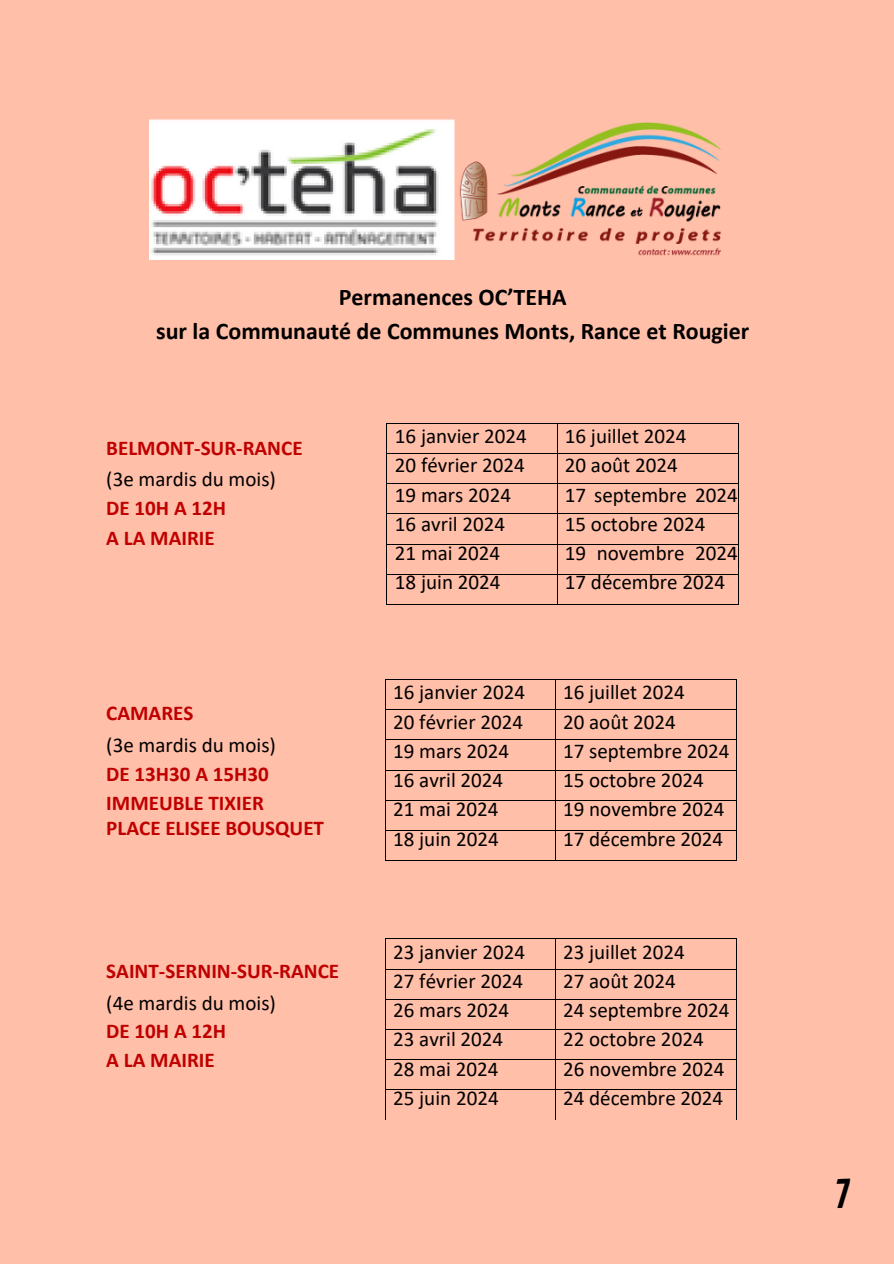
<style>
.page{position:relative;width:894px;height:1264px;background:#fff}
.page>*{position:absolute;margin:0;border:0;box-sizing:border-box;transform-origin:0 0}
.t1{font:37.5px "Contrail One";color:#000}
.t2{font:700 24px/33.8px "Calibri";color:#000;text-align:center}
.t3{font:21px/29.2px "Calibri";color:#000}
.t4{font:700 21px "Calibri";color:#c00000}
</style>
<div class="page">
<div style="left:0;top:0;width:893px;height:1263px;background:#ffbfa9"></div>
<img style="left:150px;top:119px;width:571px;height:140px">
<hr style="left:385px;top:679px;width:169px;height:1px;background:#000">
<hr style="left:555px;top:679px;width:180px;height:1px;background:#000">
<hr style="left:384px;top:679px;width:1px;height:30px;background:#000">
<hr style="left:554px;top:679px;width:1px;height:30px;background:#000">
<hr style="left:735px;top:679px;width:1px;height:30px;background:#000">
<hr style="left:385px;top:709px;width:169px;height:1px;background:#000">
<hr style="left:555px;top:709px;width:180px;height:1px;background:#000">
<hr style="left:385px;top:739px;width:169px;height:1px;background:#000">
<hr style="left:555px;top:739px;width:180px;height:1px;background:#000">
<hr style="left:385px;top:769px;width:169px;height:1px;background:#000">
<hr style="left:555px;top:769px;width:180px;height:1px;background:#000">
<hr style="left:385px;top:799px;width:169px;height:1px;background:#000">
<hr style="left:555px;top:799px;width:180px;height:1px;background:#000">
<hr style="left:384px;top:800px;width:1px;height:30px;background:#000">
<hr style="left:554px;top:800px;width:1px;height:30px;background:#000">
<hr style="left:735px;top:800px;width:1px;height:30px;background:#000">
<hr style="left:385px;top:830px;width:169px;height:1px;background:#000">
<hr style="left:555px;top:830px;width:180px;height:1px;background:#000">
<hr style="left:384px;top:830px;width:1px;height:30px;background:#000">
<hr style="left:385px;top:860px;width:169px;height:1px;background:#000">
<hr style="left:554px;top:830px;width:1px;height:30px;background:#000">
<hr style="left:555px;top:860px;width:180px;height:1px;background:#000">
<hr style="left:735px;top:830px;width:1px;height:30px;background:#000">
<hr style="left:385px;top:938px;width:169px;height:1px;background:#000">
<hr style="left:555px;top:938px;width:180px;height:1px;background:#000">
<hr style="left:385px;top:968px;width:169px;height:1px;background:#000">
<hr style="left:555px;top:968px;width:180px;height:1px;background:#000">
<hr style="left:385px;top:998px;width:169px;height:1px;background:#000">
<hr style="left:555px;top:998px;width:180px;height:1px;background:#000">
<hr style="left:385px;top:1028px;width:169px;height:1px;background:#000">
<hr style="left:555px;top:1028px;width:180px;height:1px;background:#000">
<hr style="left:384px;top:1029px;width:1px;height:30px;background:#000">
<hr style="left:554px;top:1029px;width:1px;height:30px;background:#000">
<hr style="left:735px;top:1029px;width:1px;height:30px;background:#000">
<hr style="left:385px;top:1059px;width:169px;height:1px;background:#000">
<hr style="left:555px;top:1059px;width:180px;height:1px;background:#000">
<hr style="left:384px;top:1059px;width:1px;height:30px;background:#000">
<hr style="left:554px;top:1059px;width:1px;height:30px;background:#000">
<hr style="left:735px;top:1059px;width:1px;height:30px;background:#000">
<hr style="left:385px;top:1089px;width:169px;height:1px;background:#000">
<hr style="left:555px;top:1089px;width:180px;height:1px;background:#000">
<hr style="left:385px;top:1119px;width:169px;height:1px;background:#000">
<hr style="left:555px;top:1119px;width:180px;height:1px;background:#000">
<hr style="left:387px;top:423px;width:169px;height:1px;background:#000">
<hr style="left:557px;top:423px;width:180px;height:1px;background:#000">
<hr style="left:386px;top:423px;width:1px;height:30px;background:#000">
<hr style="left:556px;top:423px;width:1px;height:30px;background:#000">
<hr style="left:737px;top:423px;width:1px;height:30px;background:#000">
<hr style="left:387px;top:453px;width:169px;height:1px;background:#000">
<hr style="left:557px;top:453px;width:180px;height:1px;background:#000">
<hr style="left:387px;top:483px;width:169px;height:1px;background:#000">
<hr style="left:557px;top:483px;width:180px;height:1px;background:#000">
<hr style="left:387px;top:513px;width:169px;height:1px;background:#000">
<hr style="left:557px;top:513px;width:180px;height:1px;background:#000">
<svg style="left:386px;top:453px;width:1px;height:91px"></svg>
<hr style="left:387px;top:543px;width:169px;height:1px;background:#000">
<hr style="left:557px;top:543px;width:180px;height:1px;background:#000">
<hr style="left:386px;top:544px;width:1px;height:30px;background:#000">
<hr style="left:556px;top:544px;width:1px;height:30px;background:#000">
<hr style="left:737px;top:544px;width:1px;height:30px;background:#000">
<hr style="left:387px;top:574px;width:169px;height:1px;background:#000">
<hr style="left:557px;top:574px;width:180px;height:1px;background:#000">
<hr style="left:386px;top:574px;width:1px;height:30px;background:#000">
<hr style="left:387px;top:604px;width:169px;height:1px;background:#000">
<hr style="left:556px;top:574px;width:1px;height:30px;background:#000">
<hr style="left:557px;top:604px;width:180px;height:1px;background:#000">
<hr style="left:737px;top:574px;width:1px;height:30px;background:#000">
<p class="t2" style="left:156px;top:282px;width:594px">Permanences OC’TEHA<br>sur la Communauté de Communes Monts, Rance et Rougier</p>
<p class="t4" style="left:106px;top:439px;width:198px">BELMONT-SUR-RANCE</p>
<p class="t3" style="left:106px;top:466px;width:171px">(3e mardis du mois)</p>
<p class="t4" style="left:106px;top:499px;width:121px">DE 10H A 12H</p>
<p class="t4" style="left:106px;top:529px;width:110px">A LA MAIRIE</p>
<p class="t4" style="left:106px;top:704px;width:89px">CAMARES</p>
<p class="t3" style="left:106px;top:731px;width:171px">(3e mardis du mois)</p>
<p class="t4" style="left:106px;top:765px;width:164px">DE 13H30 A 15H30</p>
<p class="t4" style="left:106px;top:794px;width:159px">IMMEUBLE TIXIER</p>
<p class="t4" style="left:106px;top:819px;width:219px">PLACE ELISEE BOUSQUET</p>
<p class="t4" style="left:106px;top:962px;width:234px">SAINT-SERNIN-SUR-RANCE</p>
<p class="t3" style="left:106px;top:989px;width:171px">(4e mardis du mois)</p>
<p class="t4" style="left:106px;top:1021px;width:121px">DE 10H A 12H</p>
<p class="t4" style="left:106px;top:1051px;width:110px">A LA MAIRIE</p>
<p class="t3" style="left:395px;top:423px;width:133px">16 janvier 2024<br>20 février 2024<br>19 mars 2024<br>16 avril 2024<br>21 mai 2024<br>18 juin 2024</p>
<p class="t3" style="left:393px;top:679px;width:133px">16 janvier 2024<br>20 février 2024<br>19 mars 2024<br>16 avril 2024<br>21 mai 2024<br>18 juin 2024</p>
<p class="t3" style="left:393px;top:938px;width:133px">23 janvier 2024<br>27 février 2024<br>26 mars 2024<br>23 avril 2024<br>28 mai 2024<br>25 juin 2024</p>
<p class="t3" style="left:564px;top:423px;width:123px">16 juillet 2024</p>
<p class="t3" style="left:564px;top:452px;width:114px">20 août 2024</p>
<p class="t3" style="left:564px;top:481px;width:174px">17 septembre 2024<br>15 octobre 2024</p>
<p class="t3" style="left:564px;top:540px;width:174px">19 novembre 2024<br>17 décembre 2024</p>
<p class="t3" style="left:563px;top:679px;width:168px">16 juillet 2024<br>20 août 2024<br>17 septembre 2024<br>15 octobre 2024<br>19 novembre 2024<br>17 décembre 2024</p>
<p class="t3" style="left:563px;top:938px;width:168px">23 juillet 2024<br>27 août 2024<br>24 septembre 2024<br>22 octobre 2024<br>26 novembre 2024<br>24 décembre 2024</p>
<p class="t1" style="left:832px;top:1171px;width:19px">7</p>
</div>
